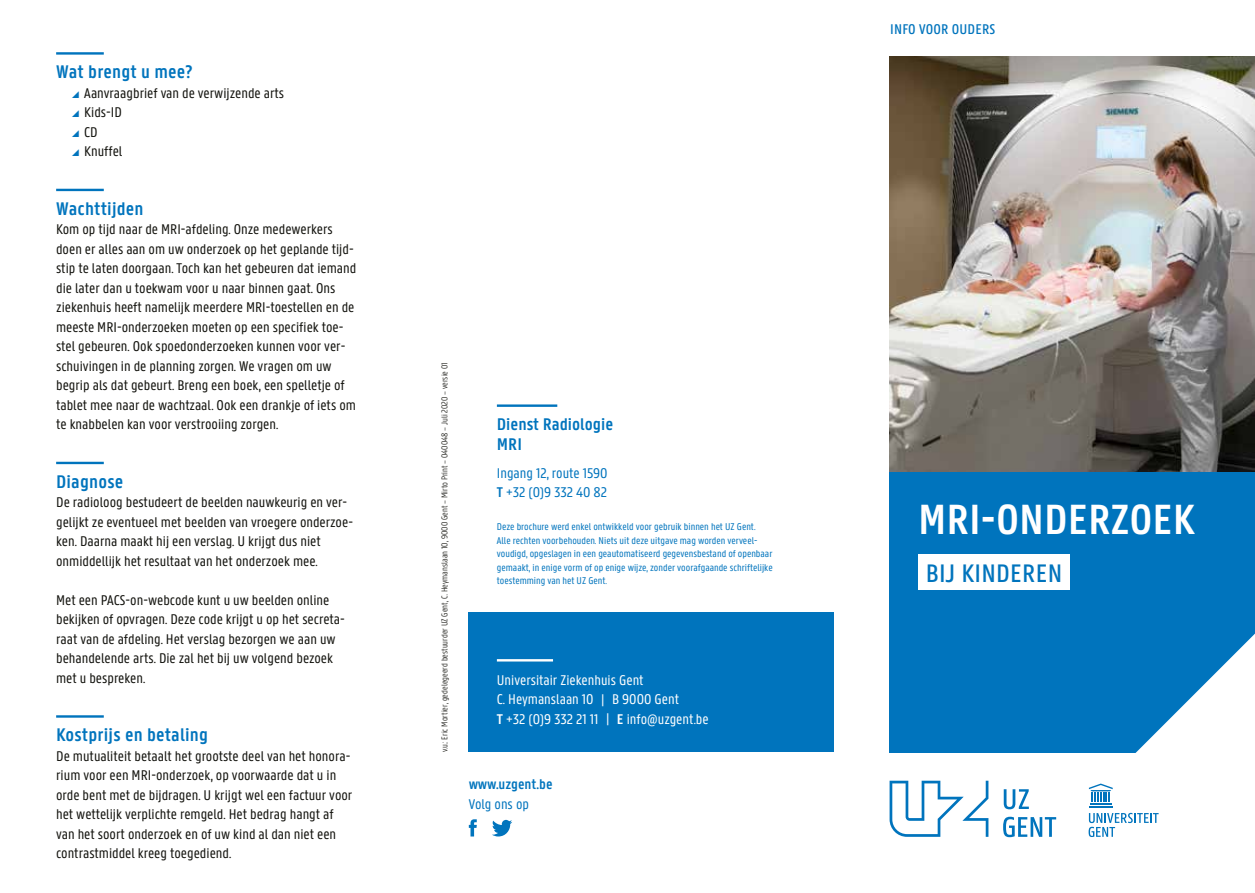
<style>
.page{position:relative;width:1255px;height:893px;background:#fff}
.page>*{position:absolute;margin:0;border:0;box-sizing:border-box;transform-origin:0 0}
.t1{font:600 45px "U Gent Panno Text";color:#fff}
.t2{font:500 27px "U Gent Panno Text";letter-spacing:.01em;color:#0074bd}
.t3{font:600 19.5px "U Gent Panno Text";letter-spacing:.01em;color:#0074bd}
.t4{font:600 18px/19.5px "U Gent Panno Text";color:#0074bd}
.t5{font:15px/19.5px "U Gent Panno Text";color:#12120d}
.t6{font:15px/19.5px "U Gent Panno Text";color:#fff}
.t7{font:15px/19.5px "U Gent Panno Text";color:#0074bd}
.t8{font:500 15px "U Gent Panno Text";letter-spacing:.01em;color:#0074bd}
.t9{font:600 15px "U Gent Panno Text";color:#0074bd}
.t10{font:10.5px/13.5px "U Gent Panno Text";color:#0074bd}
.t11{font:300 9px "U Gent Panno Text";color:#12120d}
.s1{font-weight:600}
</style>
<div class="page">
<svg style="left:1088px;top:783px;width:24px;height:24px"></svg>
<svg style="left:1088px;top:813px;width:70px;height:24px"></svg>
<svg style="left:889px;top:781px;width:99px;height:56px"></svg>
<svg style="left:1003px;top:789px;width:25px;height:20px"></svg>
<svg style="left:1003px;top:817px;width:53px;height:20px"></svg>
<img style="left:890px;top:56px;width:364px;height:416px">
<div style="left:890px;top:472px;width:364px;height:281px;background:#0074bd"></div>
<div style="left:469px;top:612px;width:364px;height:140px;background:#0074bd"></div>
<svg style="left:1135px;top:634px;width:119px;height:119px"></svg>
<div style="left:918px;top:554px;width:151px;height:36px;background:#fff"></div>
<hr style="left:497px;top:659px;width:56px;height:2px;background:#fff">
<svg style="left:469px;top:819px;width:8px;height:17px"></svg>
<svg style="left:492px;top:820px;width:20px;height:16px"></svg>
<hr style="left:56px;top:52px;width:48px;height:3px;background:#0074bd">
<hr style="left:56px;top:189px;width:48px;height:2px;background:#0074bd">
<hr style="left:56px;top:462px;width:48px;height:2px;background:#0074bd">
<hr style="left:56px;top:715px;width:48px;height:3px;background:#0074bd">
<hr style="left:497px;top:404px;width:60px;height:3px;background:#0074bd">
<h3 class="t3" style="left:56px;top:60px;width:138px">Wat brengt u mee?</h3>
<p class="t5" style="left:84px;top:83px;width:201px">Aanvraagbrief van de verwijzende arts<br>Kids-ID<br>CD<br>Knuffel</p>
<h3 class="t3" style="left:56px;top:196px;width:89px">Wachttijden</h3>
<p class="t5" style="left:56px;top:219px;width:302px">Kom op tijd naar de MRI-afdeling. Onze medewerkers doen er alles aan om uw onderzoek op het geplande tijd&shy;stip te laten doorgaan. Toch kan het gebeuren dat iemand die later dan u toekwam voor u naar binnen gaat. Ons ziekenhuis heeft namelijk meerdere MRI-toestellen en de meeste MRI-onderzoeken moeten op een specifiek toe&shy;stel gebeuren. Ook spoedonderzoeken kunnen voor ver&shy;schuivingen in de planning zorgen. We vragen om uw begrip als dat gebeurt. Breng een boek, een spelletje of tablet mee naar de wachtzaal. Ook een drankje of iets om te knabbelen kan voor verstrooiing zorgen.</p>
<h3 class="t3" style="left:56px;top:469px;width:69px">Diagnose</h3>
<p class="t5" style="left:56px;top:492px;width:298px">De radioloog bestudeert de beelden nauwkeurig en ver&shy;gelijkt ze eventueel met beelden van vroegere onderzoe&shy;ken. Daarna maakt hij een verslag. U krijgt dus niet onmiddellijk het resultaat van het onderzoek mee.</p>
<p class="t5" style="left:56px;top:590px;width:290px">Met een PACS-on-webcode kunt u uw beelden online bekijken of opvragen. Deze code krijgt u op het secreta&shy;raat van de afdeling. Het verslag bezorgen we aan uw behandelende arts. Die zal het bij uw volgend bezoek met u bespreken.</p>
<h3 class="t3" style="left:56px;top:723px;width:153px">Kostprijs en betaling</h3>
<p class="t5" style="left:56px;top:746px;width:298px">De mutualiteit betaalt het grootste deel van het honora&shy;rium voor een MRI-onderzoek, op voorwaarde dat u in orde bent met de bijdragen. U krijgt wel een factuur voor het wettelijk verplichte remgeld. Het bedrag hangt af van het soort onderzoek en of uw kind al dan niet een contrastmiddel kreeg toegediend.</p>
<p class="t11" style="left:439px;top:752px;width:391px;rotate:-90deg">v.u.: Eric Mortier, gedelegeerd bestuurder UZ Gent, C. Heymanslaan 10, 9000 Gent – Mirto Print – 040048 – Juli 2020 – versie 01</p>
<p class="t4" style="left:497px;top:414px;width:118px">Dienst Radiologie<br>MRI</p>
<p class="t7" style="left:497px;top:463px;width:112px">Ingang 12, route 1590<br><span class="s1">T</span> +32 (0)9 332 40 82</p>
<p class="t10" style="left:497px;top:520px;width:277px">Deze brochure werd enkel ontwikkeld voor gebruik binnen het UZ Gent.<br>Alle rechten voorbehouden. Niets uit deze uitgave mag worden verveel&shy;voudigd, opgeslagen in een geautomatiseerd gegevensbestand of openbaar gemaakt, in enige vorm of op enige wijze, zonder voorafgaande schriftelijke toestemming van het UZ Gent.</p>
<p class="t6" style="left:497px;top:670px;width:213px">Universitair Ziekenhuis Gent<br>C. Heymanslaan 10 | B 9000 Gent<br><span class="s1">T</span> +32 (0)9 332 21 11 | <span class="s1">E</span> info@uzgent.be</p>
<p class="t9" style="left:469px;top:775px;width:85px">www.uzgent.be</p>
<p class="t7" style="left:469px;top:794px;width:62px">Volg ons op</p>
<p class="t8" style="left:890px;top:20px;width:106px">INFO VOOR OUDERS</p>
<h1 class="t1" style="left:918px;top:492px;width:278px">MRI-ONDERZOEK</h1>
<h2 class="t2" style="left:925px;top:557px;width:138px">BIJ KINDEREN</h2>
</div>
